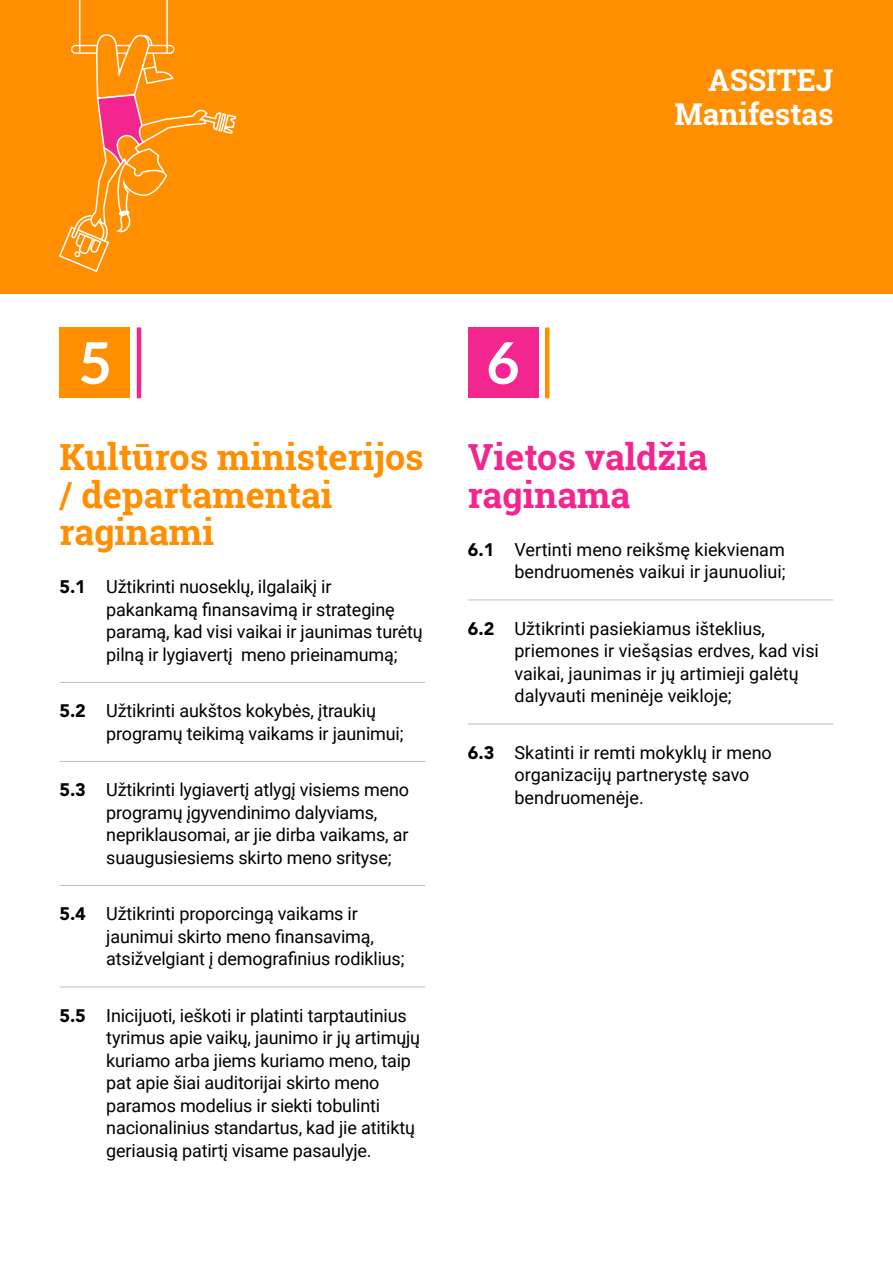
<style>
.page{position:relative;width:893px;height:1263px;background:#fff}
.page>*{position:absolute;margin:0;border:0;box-sizing:border-box;transform-origin:0 0}
.Footnote{font:700 57.75px "Aleo";color:#fff}
.Heading_Large{font:700 36px/37.5px "Roboto Slab";color:#ff8e00}
.Heading_Large-2{font:700 36px/37.5px "Roboto Slab";color:#f3258e}
.Heading_Main{font:700 30px/34.5px "Roboto Slab";color:#fff;text-align:right}
.t1{font:18px/22.5px "Roboto";letter-spacing:-.01em;color:#000}
.s1{font-family:"Avenir LT Std";font-weight:900}
</style>
<div class="page">
<div style="left:0;top:0;width:893px;height:293px;background:#ff8e00"></div>
<svg style="left:58px;top:29px;width:179px;height:244px"></svg>
<hr style="left:166px;top:0;width:2px;height:53px;background:#fff">
<hr style="left:79px;top:0;width:1px;height:52px;background:#fff">
<hr style="left:60px;top:682px;width:365px;height:1px;background:#c6c6c6">
<hr style="left:60px;top:761px;width:365px;height:1px;background:#c6c6c6">
<hr style="left:60px;top:885px;width:365px;height:1px;background:#c6c6c6">
<hr style="left:60px;top:986px;width:365px;height:1px;background:#c6c6c6">
<hr style="left:468px;top:599px;width:365px;height:1px;background:#c6c6c6">
<hr style="left:468px;top:723px;width:365px;height:1px;background:#c6c6c6">
<div style="left:60px;top:327px;width:70px;height:71px;background:#ff8e00"></div>
<div style="left:468px;top:327px;width:71px;height:71px;background:#f3258e"></div>
<hr style="left:137px;top:327px;width:4px;height:71px;background:#f3258e">
<hr style="left:545px;top:327px;width:4px;height:71px;background:#ff8e00">
<p class="Footnote" style="left:80px;top:330px;width:31px">5</p>
<p class="Footnote" style="left:488px;top:330px;width:33px">6</p>
<p class="Heading_Main" style="left:675px;top:62px;width:160px">ASSITEJ<br>Manifestas</p>
<p class="Heading_Large" style="left:60px;top:438px;width:366px">Kultūros ministerijos / departamentai raginami</p>
<p class="t1" style="left:106px;top:575px;width:318px;text-indent:-47px"><span class="s1">5.1</span> Užtikrinti nuoseklų, ilgalaikį ir pakankamą finansavimą ir strateginę paramą, kad visi vaikai ir jaunimas turėtų pilną ir lygiavertį meno prieinamumą;</p>
<p class="t1" style="left:106px;top:699px;width:299px;text-indent:-47px"><span class="s1">5.2</span> Užtikrinti aukštos kokybės, įtraukių programų teikimą vaikams ir jaunimui;</p>
<p class="t1" style="left:106px;top:778px;width:304px;text-indent:-47px"><span class="s1">5.3</span> Užtikrinti lygiavertį atlygį visiems meno programų įgyvendinimo dalyviams, nepriklausomai, ar jie dirba vaikams, ar suaugusiesiems skirto meno srityse;</p>
<p class="t1" style="left:106px;top:902px;width:300px;text-indent:-47px"><span class="s1">5.4</span> Užtikrinti proporcingą vaikams ir jaunimui skirto meno finansavimą, atsižvelgiant į demografinius rodiklius;</p>
<p class="t1" style="left:106px;top:1003px;width:315px;text-indent:-47px"><span class="s1">5.5</span> Inicijuoti, ieškoti ir platinti tarptautinius tyrimus apie vaikų, jaunimo ir jų artimųjų kuriamo arba jiems kuriamo meno, taip pat apie šiai auditorijai skirto meno paramos modelius ir siekti tobulinti nacionalinius standartus, kad jie atitiktų geriausią patirtį visame pasaulyje.</p>
<p class="Heading_Large-2" style="left:468px;top:438px;width:241px">Vietos valdžia raginama</p>
<p class="t1" style="left:468px;top:537px;width:319px;text-align:right"><span class="s1">6.1</span> Vertinti meno reikšmę kiekvienam bendruomenės vaikui ir jaunuoliui;</p>
<p class="t1" style="left:514px;top:616px;width:306px;text-indent:-47px"><span class="s1">6.2</span> Užtikrinti pasiekiamus išteklius, priemones ir viešąsias erdves, kad visi vaikai, jaunimas ir jų artimieji galėtų dalyvauti meninėje veikloje;</p>
<p class="t1" style="left:514px;top:740px;width:259px;text-indent:-47px"><span class="s1">6.3</span> Skatinti ir remti mokyklų ir meno organizacijų partnerystę savo bendruomenėje.</p>
</div>
